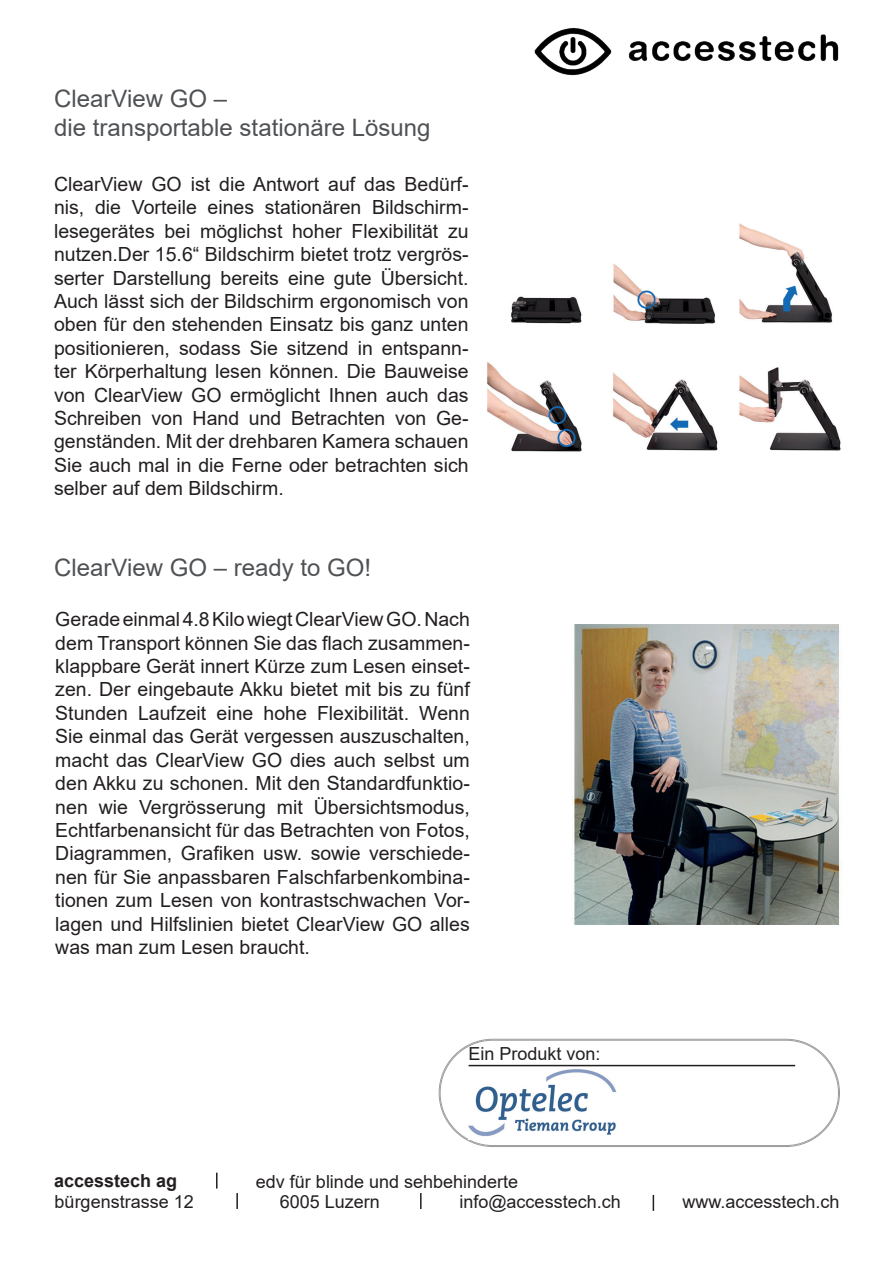
<style>
.page{position:relative;width:893px;height:1263px;background:#fff}
.page>*{position:absolute;margin:0;border:0;box-sizing:border-box;transform-origin:0 0}
.t1{font:24px/28.8px "Arial";color:#4f5255}
.t2{font:19.5px/23.4px "Arial";color:#231f20;text-align:justify}
.t3{font:18px "Arial";color:#231f20}
.t4{font:700 18px "Arial";color:#231f20}
</style>
<div class="page">
<svg style="left:216px;top:1172px;width:2px;height:16px"></svg>
<svg style="left:236px;top:1193px;width:2px;height:16px"></svg>
<svg style="left:420px;top:1193px;width:2px;height:16px"></svg>
<svg style="left:653px;top:1195px;width:1px;height:16px"></svg>
<img style="left:534px;top:28px;width:305px;height:48px">
<div style="left:440px;top:1040px;width:399px;height:106px;border:1px solid #9c9c9d;border-radius:53px"></div>
<hr style="left:469px;top:1065px;width:326px;height:1px;background:#231f20">
<img style="left:468px;top:1069px;width:149px;height:70px">
<img style="left:487px;top:223px;width:354px;height:229px">
<img style="left:572px;top:624px;width:270px;height:300px">
<p class="t1" style="left:54px;top:84px;width:378px">ClearView GO –<br>die transportable stationäre Lösung</p>
<p class="t2" style="left:54px;top:172px;width:416px">ClearView GO ist die Antwort auf das Bedürf&shy;nis, die Vorteile eines stationären Bildschirm&shy;lesegerätes bei möglichst hoher Flexibilität zu nutzen.Der 15.6“ Bildschirm bietet trotz vergrös&shy;serter Darstellung bereits eine gute Übersicht.<br>Auch lässt sich der Bildschirm ergonomisch von oben für den stehenden Einsatz bis ganz unten positionieren, sodass Sie sitzend in entspann&shy;ter Körperhaltung lesen können. Die Bauweise von ClearView GO ermöglicht Ihnen auch das Schreiben von Hand und Betrachten von Ge&shy;genständen. Mit der drehbaren Kamera schauen Sie auch mal in die Ferne oder betrachten sich selber auf dem Bildschirm.</p>
<p class="t1" style="left:54px;top:553px;width:319px">ClearView GO – ready to GO!</p>
<p class="t2" style="left:55px;top:608px;width:416px">Gerade einmal 4.8 Kilo wiegt ClearView GO. Nach dem Transport können Sie das flach zusammen&shy;klappbare Gerät innert Kürze zum Lesen einset&shy;zen. Der eingebaute Akku bietet mit bis zu fünf Stunden Laufzeit eine hohe Flexibilität. Wenn Sie einmal das Gerät vergessen auszuschalten, macht das ClearView GO dies auch selbst um den Akku zu schonen. Mit den Standardfunktio&shy;nen wie Vergrösserung mit Übersichtsmodus, Echtfarbenansicht für das Betrachten von Fotos, Diagrammen, Grafiken usw. sowie verschiede&shy;nen für Sie anpassbaren Falschfarbenkombina&shy;tionen zum Lesen von kontrastschwachen Vor&shy;lagen und Hilfslinien bietet ClearView GO alles was man zum Lesen braucht.</p>
<p class="t3" style="left:469px;top:1041px;width:134px">Ein Produkt von:</p>
<p class="t4" style="left:54px;top:1168px;width:125px">accesstech ag</p>
<p class="t3" style="left:256px;top:1169px;width:264px">edv für blinde und sehbehinderte</p>
<p class="t3" style="left:55px;top:1189px;width:141px">bürgenstrasse 12</p>
<p class="t3" style="left:280px;top:1189px;width:102px">6005 Luzern</p>
<p class="t3" style="left:459px;top:1189px;width:163px">info@accesstech.ch</p>
<p class="t3" style="left:682px;top:1189px;width:159px">www.accesstech.ch</p>
</div>
